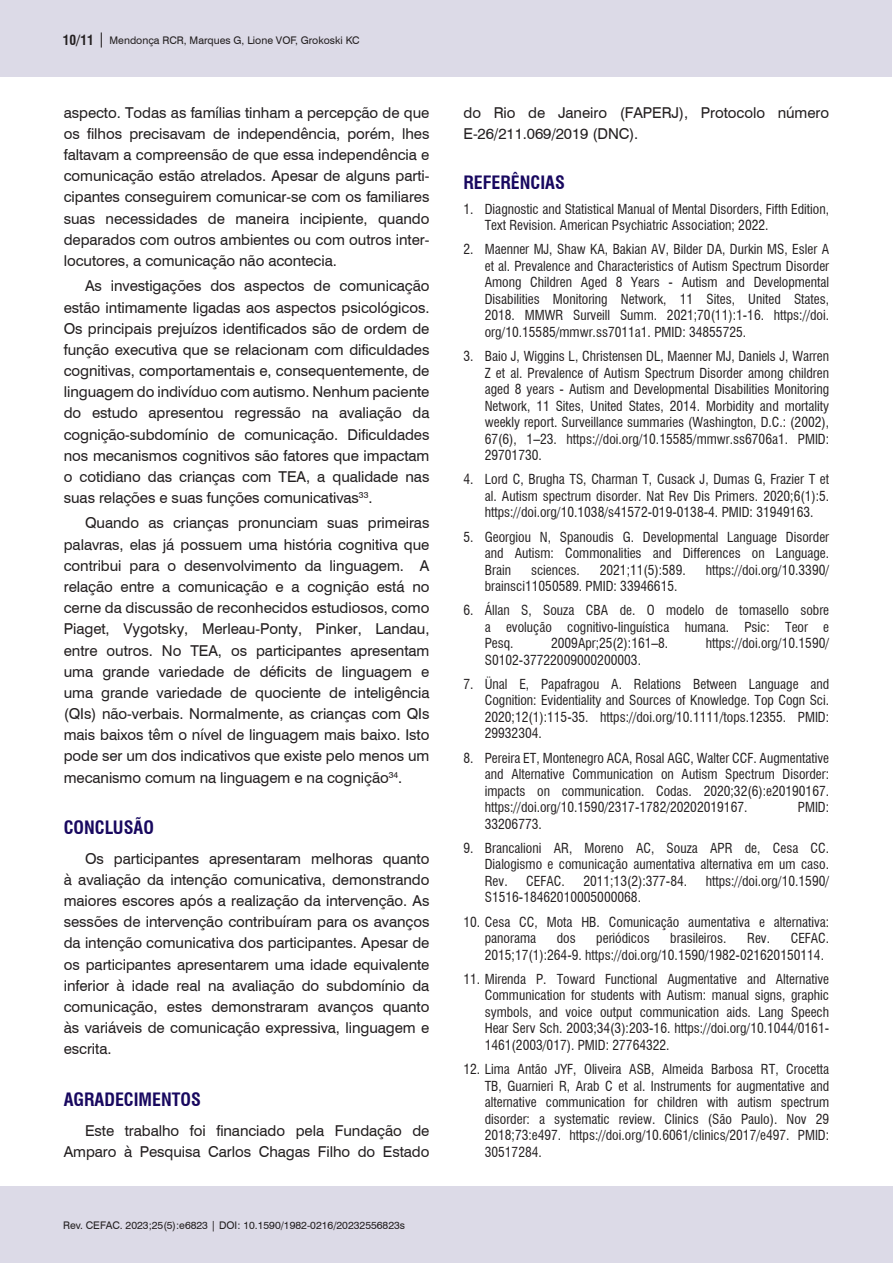
<style>
.page{position:relative;width:893px;height:1263px;background:#fff}
.page>*{position:absolute;margin:0;border:0;box-sizing:border-box;transform-origin:0 0}
.Nivel_1{font:700 condensed 18px "Swiss 721 BT";color:#18085f}
.Corpo_do_texto{font:15px/21.1px "Swiss 721 BT";letter-spacing:-.005em;color:#231f20;text-align:justify}
.t1{font:condensed 13.5px/16.5px "Swiss 721 BT";color:#231f20;text-align:justify}
.t2{font:10.5px "Swiss 721 BT";color:#231f20}
.s1{font-weight:700;font-stretch:condensed;font-size:13.5px}
.s2{font-size:15px}
</style>
<div class="page">
<div style="left:0;top:1186px;width:892px;height:77px;background:#dcdae7"></div>
<div style="left:0;top:0;width:892px;height:77px;background:#dcdae7"></div>
<p class="t2" style="left:63px;top:33px;width:298px"><span class="s1">10/11</span> <span class="s2">|</span> Mendonça RCR, Marques G, Lione VOF, Grokoski KC</p>
<p class="Corpo_do_texto" style="left:64px;top:101px;width:367px">aspecto. Todas as famílias tinham a percepção de que os filhos precisavam de independência, porém, lhes faltavam a compreensão de que essa independência e comunicação estão atrelados. Apesar de alguns parti&shy;cipantes conseguirem comunicar-se com os familiares suas necessidades de maneira incipiente, quando deparados com outros ambientes ou com outros inter&shy;locutores, a comunicação não acontecia.</p>
<p class="Corpo_do_texto" style="left:64px;top:275px;width:367px;text-indent:21px">As investigações dos aspectos de comunicação estão intimamente ligadas aos aspectos psicológicos.<br>Os principais prejuízos identificados são de ordem de função executiva que se relacionam com dificuldades cognitivas, comportamentais e, consequentemente, de linguagem do indivíduo com autismo. Nenhum paciente do estudo apresentou regressão na avaliação da cognição-subdomínio de comunicação. Dificuldades nos mecanismos cognitivos são fatores que impactam o cotidiano das crianças com TEA, a qualidade nas suas relações e suas funções comunicativas<sup>33</sup>.</p>
<p class="Corpo_do_texto" style="left:64px;top:512px;width:367px;text-indent:21px">Quando as crianças pronunciam suas primeiras palavras, elas já possuem uma história cognitiva que contribui para o desenvolvimento da linguagem. A relação entre a comunicação e a cognição está no cerne da discussão de reconhecidos estudiosos, como Piaget, Vygotsky, Merleau-Ponty, Pinker, Landau, entre outros. No TEA, os participantes apresentam uma grande variedade de déficits de linguagem e uma grande variedade de quociente de inteligência (QIs) não-verbais. Normalmente, as crianças com QIs mais baixos têm o nível de linguagem mais baixo. Isto pode ser um dos indicativos que existe pelo menos um mecanismo comum na linguagem e na cognição<sup>34</sup>.</p>
<p class="Nivel_1" style="left:64px;top:817px;width:92px">CONCLUSÃO</p>
<p class="Corpo_do_texto" style="left:64px;top:847px;width:367px;text-indent:21px">Os participantes apresentaram melhoras quanto à avaliação da intenção comunicativa, demonstrando maiores escores após a realização da intervenção. As sessões de intervenção contribuíram para os avanços da intenção comunicativa dos participantes. Apesar de os participantes apresentarem uma idade equivalente inferior à idade real na avaliação do subdomínio da comunicação, estes demonstraram avanços quanto às variáveis de comunicação expressiva, linguagem e escrita.</p>
<p class="Nivel_1" style="left:64px;top:1088px;width:139px">AGRADECIMENTOS</p>
<p class="Corpo_do_texto" style="left:64px;top:1119px;width:367px;text-align:right">Este trabalho foi financiado pela Fundação de<br>Amparo à Pesquisa Carlos Chagas Filho do Estado</p>
<p class="t2" style="left:63px;top:1218px;width:344px">Rev. CEFAC. 2023;25(5):e6823 | DOI: 10.1590/1982-0216/20232556823s</p>
<p class="Corpo_do_texto" style="left:463px;top:101px;width:367px">do Rio de Janeiro (FAPERJ), Protocolo número<br>E-26/211.069/2019 (DNC).</p>
<p class="Nivel_1" style="left:463px;top:172px;width:103px">REFERÊNCIAS</p>
<p class="t1" style="left:485px;top:200px;width:346px;text-indent:-21px">1. Diagnostic and Statistical Manual of Mental Disorders, Fifth Edition,<br>Text Revision. American Psychiatric Association; 2022.</p>
<p class="t1" style="left:485px;top:241px;width:346px;text-indent:-21px">2. Maenner MJ, Shaw KA, Bakian AV, Bilder DA, Durkin MS, Esler A et al. Prevalence and Characteristics of Autism Spectrum Disorder Among Children Aged 8 Years - Autism and Developmental Disabilities Monitoring Network, 11 Sites, United States, 2018. MMWR Surveill Summ. 2021;70(11):1-16. https://doi. org/10.15585/mmwr.ss7011a1. PMID: 34855725.</p>
<p class="t1" style="left:485px;top:348px;width:346px;text-indent:-21px">3. Baio J, Wiggins L, Christensen DL, Maenner MJ, Daniels J, Warren Z et al. Prevalence of Autism Spectrum Disorder among children aged 8 years - Autism and Developmental Disabilities Monitoring Network, 11 Sites, United States, 2014. Morbidity and mortality weekly report. Surveillance summaries (Washington, D.C.: (2002), 67(6), 1–23. https://doi.org/10.15585/mmwr.ss6706a1. PMID:<br>29701730.</p>
<p class="t1" style="left:485px;top:471px;width:346px;text-indent:-21px">4. Lord C, Brugha TS, Charman T, Cusack J, Dumas G, Frazier T et al. Autism spectrum disorder. Nat Rev Dis Primers. 2020;6(1):5. https://doi.org/10.1038/s41572-019-0138-4. PMID: 31949163.</p>
<p class="t1" style="left:485px;top:528px;width:346px;text-indent:-21px">5. Georgiou N, Spanoudis G. Developmental Language Disorder and Autism: Commonalities and Differences on Language.<br>Brain</p>
<p class="t1" style="left:531px;top:561px;width:50px">sciences.</p>
<p class="t1" style="left:600px;top:561px;width:87px">2021;11(5):589.</p>
<p class="t1" style="left:706px;top:561px;width:125px">https://doi.org/10.3390/</p>
<p class="t1" style="left:485px;top:578px;width:194px">brainsci11050589. PMID: 33946615.</p>
<p class="t1" style="left:485px;top:602px;width:346px;text-indent:-21px">6. Állan S, Souza CBA de. O modelo de tomasello sobre a evolução cognitivo-linguística humana. Psic: Teor e Pesq.</p>
<p class="t1" style="left:551px;top:635px;width:119px">2009Apr;25(2):161–8.</p>
<p class="t1" style="left:706px;top:635px;width:125px">https://doi.org/10.1590/</p>
<p class="t1" style="left:485px;top:652px;width:158px">S0102-37722009000200003.</p>
<p class="t1" style="left:485px;top:676px;width:346px;text-indent:-21px">7. Ünal E, Papafragou A. Relations Between Language and Cognition: Evidentiality and Sources of Knowledge. Top Cogn Sci.<br>2020;12(1):115-35. https://doi.org/10.1111/tops.12355. PMID:<br>29932304.</p>
<p class="t1" style="left:485px;top:749px;width:346px;text-indent:-21px">8. Pereira ET, Montenegro ACA, Rosal AGC, Walter CCF. Augmentative and Alternative Communication on Autism Spectrum Disorder: impacts on communication. Codas. 2020;32(6):e20190167. https://doi.org/10.1590/2317-1782/20202019167.</p>
<p class="t1" style="left:798px;top:799px;width:33px">PMID:</p>
<p class="t1" style="left:485px;top:815px;width:59px">33206773.</p>
<p class="t1" style="left:485px;top:840px;width:346px;text-indent:-21px">9. Brancalioni AR, Moreno AC, Souza APR de, Cesa CC.<br>Dialogismo e comunicação aumentativa alternativa em um caso.<br>Rev.</p>
<p class="t1" style="left:526px;top:873px;width:40px">CEFAC.</p>
<p class="t1" style="left:583px;top:873px;width:105px">2011;13(2):377-84.</p>
<p class="t1" style="left:706px;top:873px;width:125px">https://doi.org/10.1590/</p>
<p class="t1" style="left:485px;top:889px;width:158px">S1516-18462010005000068.</p>
<p class="t1" style="left:485px;top:913px;width:346px;text-indent:-21px">10. Cesa CC, Mota HB. Comunicação aumentativa e alternativa: panorama</p>
<p class="t1" style="left:485px;top:930px;width:346px;text-indent:306px">CEFAC.<br>2015;17(1):264-9. https://doi.org/10.1590/1982-021620150114.</p>
<p class="t1" style="left:485px;top:971px;width:346px;text-indent:-21px">11. Mirenda P. Toward Functional Augmentative and Alternative Communication for students with Autism: manual signs, graphic symbols, and voice output communication aids. Lang Speech Hear Serv Sch. 2003;34(3):203-16. https://doi.org/10.1044/0161- 1461(2003/017). PMID: 27764322.</p>
<p class="t1" style="left:485px;top:1061px;width:346px;text-indent:-21px">12. Lima Antão JYF, Oliveira ASB, Almeida Barbosa RT, Crocetta TB, Guarnieri R, Arab C et al. Instruments for augmentative and alternative communication for children with autism spectrum disorder: a systematic review. Clinics (São Paulo). Nov 29<br>2018;73:e497. https://doi.org/10.6061/clinics/2017/e497. PMID:<br>30517284.</p>
<p class="t1" style="left:557px;top:930px;width:20px">dos</p>
<p class="t1" style="left:596px;top:930px;width:55px">periódicos</p>
<p class="t1" style="left:670px;top:930px;width:58px">brasileiros.</p>
<p class="t1" style="left:747px;top:930px;width:24px">Rev.</p>
</div>
